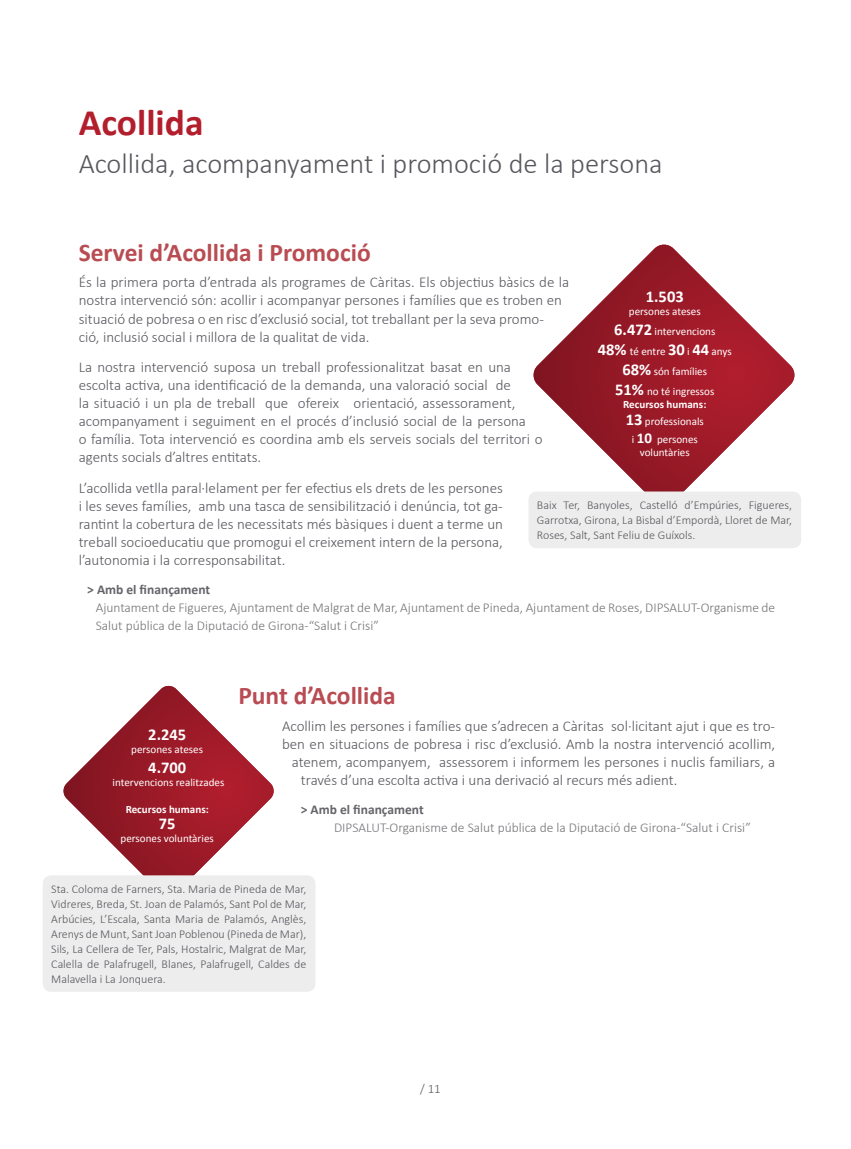
<style>
.page{position:relative;width:851px;height:1149px;background:#fff}
.page>*{position:absolute;margin:0;border:0;box-sizing:border-box;transform-origin:0 0}
.t1{font:700 37.5px "Calibri";color:#b31e2d}
.t2{font:300 28.5px "Calibri";color:#58575e}
.t3{font:700 25.5px "Calibri";color:#b94c52}
.t4{font:700 16.5px "Calibri";color:#fff}
.t5{font:300 15px/18px "Calibri";color:#58575e}
.t6{font:300 13.5px/18px "Calibri";color:#747478}
.t7{font:700 13.5px "Calibri";color:#64646a}
.t8{font:300 12.75px "Calibri";color:#58575e}
.t9{font:300 12px/15px "Calibri";color:#58575e;text-align:justify}
.t10{font:11.1px/19.8px "Calibri";color:#fff;text-align:center}
.t11{font:700 11.1px/16.5px "Calibri";color:#fff}
.s1{font-weight:700;font-size:16.5px}
.s2{font-size:16.5px}
.s3{font-weight:400}
.s4{font-weight:700;font-size:15px}
</style>
<div class="page">
<img style="left:533px;top:244px;width:261px;height:247px">
<div style="left:528px;top:491px;width:273px;height:57px;background:#ededed;border-radius:9px"></div>
<img style="left:64px;top:685px;width:209px;height:190px">
<div style="left:43px;top:875px;width:272px;height:116px;background:#ededed;border-radius:9px"></div>
<h1 class="t1" style="left:79px;top:98px;width:126px">Acollida</h1>
<h2 class="t2" style="left:79px;top:146px;width:585px">Acollida, acompanyament i promoció de la persona</h2>
<h3 class="t3" style="left:79px;top:236px;width:293px">Servei d’Acollida i Promoció</h3>
<p class="t5" style="left:79px;top:273px;width:492px">És la primera porta d’entrada als programes de Càritas. Els objectius bàsics de la nostra intervenció són: acollir i acompanyar persones i famílies que es troben en situació de pobresa o en risc d’exclusió social, tot treballant per la seva promo-<br>ció, inclusió social i millora de la qualitat de vida.</p>
<p class="t5" style="left:79px;top:358px;width:465px">La nostra intervenció suposa un treball professionalitzat basat en una escolta activa, una identificació de la demanda, una valoració social de<br>la situació i un pla de treball que ofereix orientació, assessorament, acompanyament i seguiment en el procés d’inclusió social de la persona<br>o família. Tota intervenció es coordina amb els serveis socials del territori o agents socials d’altres entitats.</p>
<p class="t5" style="left:79px;top:479px;width:425px;text-align:justify">L’acollida vetlla paral·lelament per fer efectius els drets de les persones i les seves famílies, amb una tasca de sensibilització i denúncia, tot ga&shy;rantint la cobertura de les necessitats més bàsiques i duent a terme un treball socioeducatiu que promogui el creixement intern de la persona, l’autonomia i la corresponsabilitat.</p>
<p class="t7" style="left:87px;top:581px;width:124px">&gt; Amb el finançament</p>
<p class="t6" style="left:96px;top:598px;width:681px">Ajuntament de Figueres, Ajuntament de Malgrat de Mar, Ajuntament de Pineda, Ajuntament de Roses, DIPSALUT-Organisme de<br>Salut pública de la Diputació de Girona-“Salut i Crisi”</p>
<p class="t4" style="left:645px;top:286px;width:39px">1.503</p>
<p class="t10" style="left:597px;top:302px;width:135px">persones ateses<br><span class="s1">6.472</span> intervencions<br><span class="s1">48%</span> té entre <span class="s1">30</span> i <span class="s1">44</span> anys<br><span class="s1">68%</span> són famílies<br><span class="s1">51%</span> no té ingressos</p>
<p class="t11" style="left:623px;top:396px;width:85px">Recursos humans:<br><span class="s2">13</span> <span class="s3">professionals</span></p>
<p class="t10" style="left:631px;top:432px;width:68px;line-height:13.4px">i <span class="s4">10</span> persones voluntàries</p>
<p class="t9" style="left:537px;top:497px;width:257px">Baix Ter, Banyoles, Castelló d’Empúries, Figueres, Garrotxa, Girona, La Bisbal d’Empordà, Lloret de Mar, Roses, Salt, Sant Feliu de Guíxols.</p>
<p class="t4" style="left:148px;top:723px;width:39px">2.245</p>
<p class="t10" style="left:131px;top:739px;width:73px">persones ateses</p>
<p class="t4" style="left:148px;top:756px;width:39px">4.700</p>
<p class="t10" style="left:113px;top:772px;width:113px">intervencions realitzades</p>
<p class="t11" style="left:126px;top:800px;width:85px">Recursos humans:</p>
<p class="t4" style="left:159px;top:812px;width:18px">75</p>
<p class="t10" style="left:120px;top:828px;width:95px">persones voluntàries</p>
<h3 class="t3" style="left:238px;top:679px;width:159px">Punt d’Acollida</h3>
<p class="t5" style="left:282px;top:716px;width:494px">Acollim les persones i famílies que s’adrecen a Càritas sol·licitant ajut i que es tro-</p>
<p class="t5" style="left:282px;top:734px;width:494px">ben en situacions de pobresa i risc d’exclusió. Amb la nostra intervenció acollim,</p>
<p class="t5" style="left:292px;top:752px;width:485px">atenem, acompanyem, assessorem i informem les persones i nuclis familiars, a</p>
<p class="t5" style="left:301px;top:770px;width:378px">través d’una escolta activa i una derivació al recurs més adient.</p>
<p class="t7" style="left:301px;top:800px;width:124px">&gt; Amb el finançament</p>
<p class="t6" style="left:334px;top:818px;width:418px">DIPSALUT-Organisme de Salut pública de la Diputació de Girona-“Salut i Crisi”</p>
<p class="t9" style="left:51px;top:881px;width:257px">Sta. Coloma de Farners, Sta. Maria de Pineda de Mar, Vidreres, Breda, St. Joan de Palamós, Sant Pol de Mar, Arbúcies, L’Escala, Santa Maria de Palamós, Anglès, Arenys de Munt, Sant Joan Poblenou (Pineda de Mar), Sils, La Cellera de Ter, Pals, Hostalric, Malgrat de Mar, Calella de Palafrugell, Blanes, Palafrugell, Caldes de Malavella i La Jonquera.</p>
<p class="t8" style="left:420px;top:1080px;width:22px">/ 11</p>
</div>
